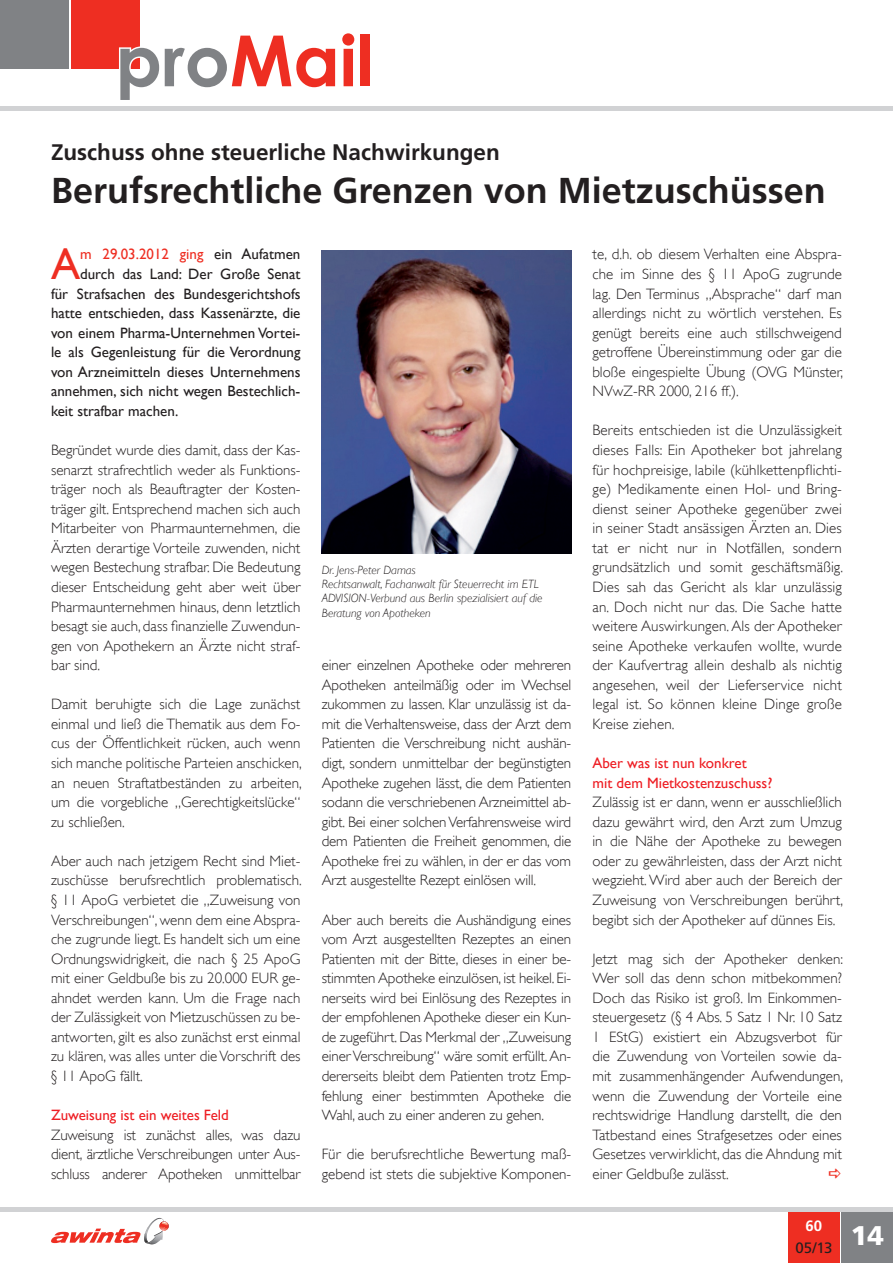
<style>
.page{position:relative;width:893px;height:1263px;background:#fff}
.page>*{position:absolute;margin:0;border:0;box-sizing:border-box;transform-origin:0 0}
.t1{font:700 70.5px "Century Gothic";color:#ee2e22}
.t2{font:43.65px "Gill Sans";color:#ee2e22}
.t3{font:700 36px "Frutiger";color:#231f20}
.t4{font:900 27px "Frutiger";color:#fff}
.t5{font:700 22.5px "Frutiger";color:#231f20}
.t6{font:300 15px/19.5px "Gill Sans";color:#231f20;text-align:justify}
.t7{font:15px "Gill Sans";color:#231f20}
.t8{font:15px/19.5px "Gill Sans";color:#ee1d23}
.t9{font:15px "Gill Sans";color:#ee2e22}
.t10{font:15px "Frutiger";color:#231f20}
.t11{font:700 15px "Frutiger";color:#fff}
.t12{font:italic 300 12px/14.4px "Gill Sans";color:#231f20}
.s1{color:#808285}
.s2{color:#231f20}
</style>
<div class="page">
<div style="left:72px;top:0;width:68px;height:68px;background:#ee2e22"></div>
<div style="left:0;top:0;width:68px;height:68px;background:#808285"></div>
<svg style="left:118px;top:46px;width:22px;height:23px"></svg>
<div style="left:0;top:106px;width:893px;height:5px;background:#d1d2d4"></div>
<div style="left:788px;top:1212px;width:51px;height:51px;background:#ee2e22"></div>
<div style="left:842px;top:1212px;width:51px;height:51px;background:#808285"></div>
<hr style="left:0;top:1208px;width:893px;height:4px;background:#d1d2d4">
<svg style="left:51px;top:1217px;width:118px;height:27px"></svg>
<img style="left:322px;top:250px;width:249px;height:304px">
<h1 class="t1" style="left:116px;top:16px;width:260px"><span class="s1">pro</span>Mail</h1>
<h3 class="t5" style="left:51px;top:138px;width:450px">Zuschuss ohne steuerliche Nachwirkungen</h3>
<h3 class="t3" style="left:51px;top:169px;width:776px">Berufsrechtliche Grenzen von Mietzuschüssen</h3>
<h2 class="t2" style="left:51px;top:239px;width:31px">A</h2>
<p class="t9" style="left:80px;top:245px;width:222px">m 29.03.2012 ging <span class="s2">ein Aufatmen</span></p>
<p class="t7" style="left:80px;top:265px;width:222px">durch das Land: Der Große Senat</p>
<p class="t7" style="left:51px;top:285px;width:251px">für Strafsachen des Bundesgerichtshofs</p>
<p class="t7" style="left:51px;top:304px;width:251px">hatte entschieden, dass Kassenärzte, die</p>
<p class="t7" style="left:51px;top:324px;width:251px">von einem Pharma-Unternehmen Vortei-</p>
<p class="t7" style="left:51px;top:343px;width:251px">le als Gegenleistung für die Verordnung</p>
<p class="t7" style="left:51px;top:363px;width:251px">von Arzneimitteln dieses Unternehmens</p>
<p class="t7" style="left:51px;top:382px;width:251px">annehmen, sich nicht wegen Bestechlich-</p>
<p class="t7" style="left:51px;top:402px;width:129px">keit strafbar machen.</p>
<p class="t6" style="left:51px;top:440px;width:251px">Begründet wurde dies damit, dass der Kas&shy;senarzt strafrechtlich weder als Funktions&shy;träger noch als Beauftragter der Kosten&shy;träger gilt. Entsprechend machen sich auch Mitarbeiter von Pharmaunternehmen, die Ärzten derartige Vorteile zuwenden, nicht wegen Bestechung strafbar. Die Bedeutung dieser Entscheidung geht aber weit über Pharmaunternehmen hinaus, denn letztlich besagt sie auch, dass finanzielle Zuwendun&shy;gen von Apothekern an Ärzte nicht straf&shy;bar sind.</p>
<p class="t6" style="left:51px;top:694px;width:252px">Damit beruhigte sich die Lage zunächst einmal und ließ die Thematik aus dem Fo&shy;cus der Öffentlichkeit rücken, auch wenn sich manche politische Parteien anschicken, an neuen Straftatbeständen zu arbeiten, um die vorgebliche „Gerechtigkeitslücke“ zu schließen.</p>
<p class="t6" style="left:51px;top:851px;width:252px">Aber auch nach jetzigem Recht sind Miet&shy;zuschüsse berufsrechtlich problematisch. § 11 ApoG verbietet die „Zuweisung von Verschreibungen“, wenn dem eine Abspra&shy;che zugrunde liegt. Es handelt sich um eine Ordnungswidrigkeit, die nach § 25 ApoG mit einer Geldbuße bis zu 20.000 EUR ge&shy;ahndet werden kann. Um die Frage nach der Zulässigkeit von Mietzuschüssen zu be&shy;antworten, gilt es also zunächst erst einmal zu klären, was alles unter die Vorschrift des § 11 ApoG fällt.</p>
<p class="t8" style="left:51px;top:1105px;width:179px">Zuweisung ist ein weites Feld</p>
<p class="t6" style="left:51px;top:1125px;width:251px">Zuweisung ist zunächst alles, was dazu dient, ärztliche Verschreibungen unter Aus&shy;schluss anderer Apotheken unmittelbar</p>
<p class="t12" style="left:322px;top:562px;width:222px">Dr. Jens-Peter Damas<br>Rechtsanwalt, Fachanwalt für Steuerrecht im ETL ADVISION-Verbund aus Berlin spezialisiert auf die Beratung von Apotheken</p>
<p class="t6" style="left:322px;top:655px;width:251px">einer einzelnen Apotheke oder mehreren Apotheken anteilmäßig oder im Wechsel zukommen zu lassen. Klar unzulässig ist da&shy;mit die Verhaltensweise, dass der Arzt dem Patienten die Verschreibung nicht aushän&shy;digt, sondern unmittelbar der begünstigten Apotheke zugehen lässt, die dem Patienten sodann die verschriebenen Arzneimittel ab&shy;gibt. Bei einer solchen Verfahrensweise wird dem Patienten die Freiheit genommen, die Apotheke frei zu wählen, in der er das vom Arzt ausgestellte Rezept einlösen will.</p>
<p class="t6" style="left:322px;top:910px;width:251px">Aber auch bereits die Aushändigung eines vom Arzt ausgestellten Rezeptes an einen Patienten mit der Bitte, dieses in einer be&shy;stimmten Apotheke einzulösen, ist heikel. Ei&shy;nerseits wird bei Einlösung des Rezeptes in der empfohlenen Apotheke dieser ein Kun&shy;de zugeführt. Das Merkmal der „Zuweisung einer Verschreibung“ wäre somit erfüllt. An&shy;dererseits bleibt dem Patienten trotz Emp&shy;fehlung einer bestimmten Apotheke die Wahl, auch zu einer anderen zu gehen.</p>
<p class="t6" style="left:322px;top:1144px;width:251px">Für die berufsrechtliche Bewertung maß&shy;gebend ist stets die subjektive Komponen-</p>
<p class="t6" style="left:592px;top:245px;width:252px">te, d.h. ob diesem Verhalten eine Abspra&shy;che im Sinne des § 11 ApoG zugrunde lag. Den Terminus „Absprache“ darf man allerdings nicht zu wörtlich verstehen. Es genügt bereits eine auch stillschweigend getroffene Übereinstimmung oder gar die bloße eingespielte Übung (OVG Münster, NVwZ-RR 2000, 216 ff.).</p>
<p class="t6" style="left:592px;top:421px;width:252px">Bereits entschieden ist die Unzulässigkeit dieses Falls: Ein Apotheker bot jahrelang für hochpreisige, labile (kühlkettenpflichti&shy;ge) Medikamente einen Hol- und Bring&shy;dienst seiner Apotheke gegenüber zwei in seiner Stadt ansässigen Ärzten an. Dies tat er nicht nur in Notfällen, sondern grundsätzlich und somit geschäftsmäßig.<br>Dies sah das Gericht als klar unzulässig an. Doch nicht nur das. Die Sache hatte weitere Auswirkungen. Als der Apotheker seine Apotheke verkaufen wollte, wurde der Kaufvertrag allein deshalb als nichtig angesehen, weil der Lieferservice nicht legal ist. So können kleine Dinge große Kreise ziehen.</p>
<p class="t8" style="left:592px;top:753px;width:181px">Aber was ist nun konkret<br>mit dem Mietkostenzuschuss?</p>
<p class="t6" style="left:592px;top:792px;width:252px">Zulässig ist er dann, wenn er ausschließlich dazu gewährt wird, den Arzt zum Umzug in die Nähe der Apotheke zu bewegen oder zu gewährleisten, dass der Arzt nicht wegzieht. Wird aber auch der Bereich der Zuweisung von Verschreibungen berührt, begibt sich der Apotheker auf dünnes Eis.</p>
<p class="t6" style="left:592px;top:949px;width:252px">Jetzt mag sich der Apotheker denken:<br>Wer soll das denn schon mitbekommen?<br>Doch das Risiko ist groß. Im Einkommen&shy;steuergesetz (§ 4 Abs. 5 Satz 1 Nr. 10 Satz 1 EStG) existiert ein Abzugsverbot für die Zuwendung von Vorteilen sowie da&shy;mit zusammenhängender Aufwendungen, wenn die Zuwendung der Vorteile eine rechtswidrige Handlung darstellt, die den Tatbestand eines Strafgesetzes oder eines Gesetzes verwirklicht, das die Ahndung mit einer Geldbuße zulässt.</p>
<p class="t11" style="left:805px;top:1217px;width:18px">60</p>
<p class="t10" style="left:795px;top:1239px;width:39px">05/13</p>
<h3 class="t4" style="left:851px;top:1219px;width:35px">14</h3>
</div>
